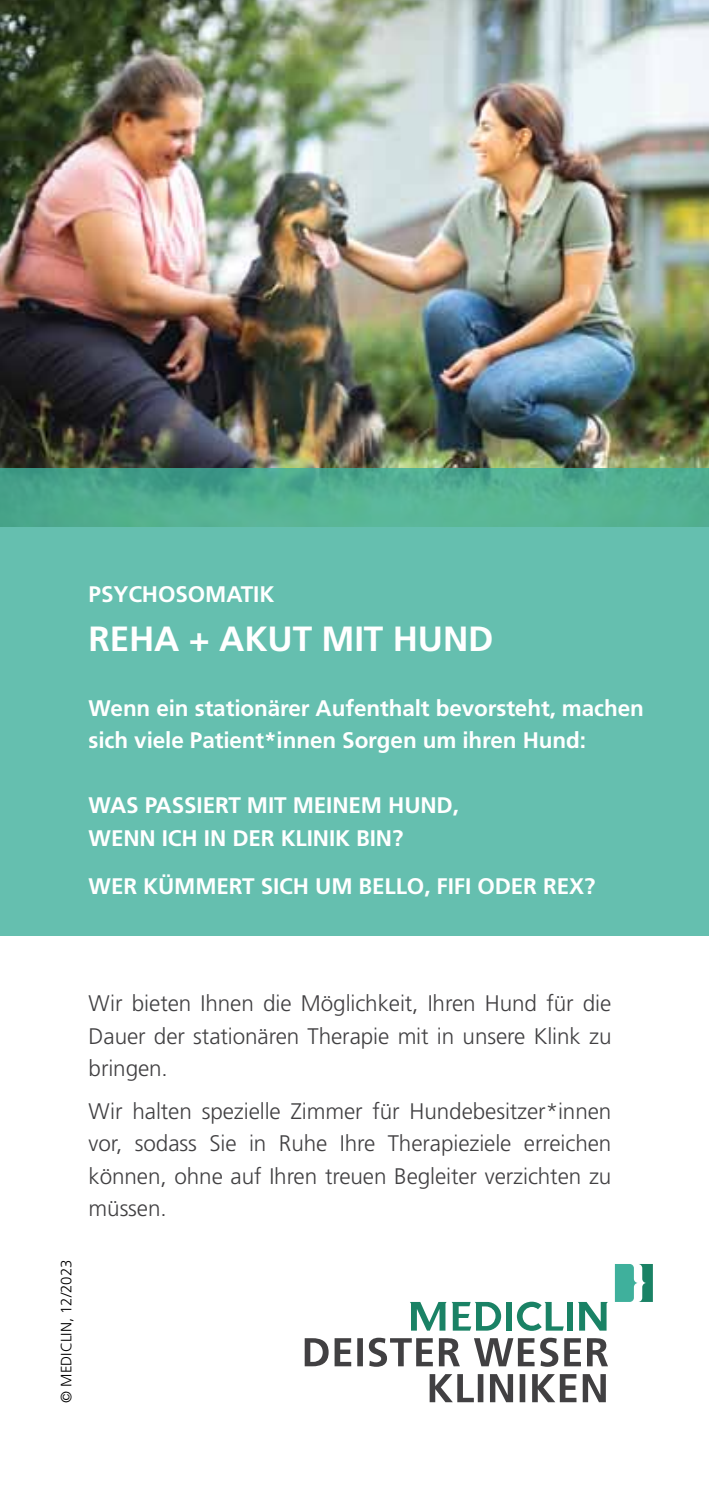
<style>
.page{position:relative;width:709px;height:1489px;background:#fff}
.page>*{position:absolute;margin:0;border:0;box-sizing:border-box;transform-origin:0 0}
.t1{font:700 35px "Frutiger LT Pro";letter-spacing:-.005em;color:#fff}
.t2{font:300 22.5px/32.5px "Frutiger LT Pro";letter-spacing:-.005em;color:#414042;text-align:justify}
.t3{font:700 22.5px/32.5px "Frutiger LT Pro";letter-spacing:-.005em;color:#fff}
.t4{font:700 22.5px "Frutiger LT Std";letter-spacing:-.005em;color:#fff}
.t5{font:300 15px "Frutiger LT Pro";color:#000}
</style>
<div class="page">
<img style="left:0;top:0;width:709px;height:468px">
<svg style="left:0;top:468px;width:709px;height:467px;background:#62bcab"></svg>
<svg style="left:615px;top:1264px;width:38px;height:37px"></svg>
<div style="left:506px;top:1301px;width:6px;height:29px;background:#1a8265"></div>
<svg style="left:517px;top:1301px;width:47px;height:29px"></svg>
<div style="left:567px;top:1301px;width:6px;height:29px;background:#1a8265"></div>
<svg style="left:410px;top:1302px;width:91px;height:28px"></svg>
<svg style="left:578px;top:1302px;width:30px;height:28px"></svg>
<svg style="left:429px;top:1374px;width:177px;height:27px"></svg>
<svg style="left:305px;top:1337px;width:303px;height:29px"></svg>
<p class="t4" style="left:89px;top:580px;width:187px">PSYCHOSOMATIK</p>
<h1 class="t1" style="left:89px;top:617px;width:406px">Reha + AKUT mit Hu nd</h1>
<p class="t3" style="left:89px;top:691px;width:557px">Wenn ein stationärer Aufenthalt bevorsteht, machen sich viele Patient*innen Sorgen um ihren H und:</p>
<p class="t3" style="left:89px;top:789px;width:372px">Was passiert mit meinem Hund, wenn ich in der Klinik bin?</p>
<p class="t3" style="left:89px;top:870px;width:508px">Wer kümmert sich um Bello, Fifi oder Rex?</p>
<p class="t2" style="left:89px;top:987px;width:524px">Wir bieten Ihnen die Möglichkeit, Ihren Hund für die Dauer der stationären Therapie mit in unsere Klink zu bringen.</p>
<p class="t2" style="left:89px;top:1094px;width:524px">Wir halten spezielle Zimmer für Hundebesitzer*innen vor, sodass Sie in Ruhe Ihre Therapieziele erreichen können, ohne auf Ihren treuen Begleiter verzichten zu müssen.</p>
<p class="t5" style="left:58px;top:1402px;width:144px;rotate:-90deg">© MediClin, 12/2023</p>
</div>
